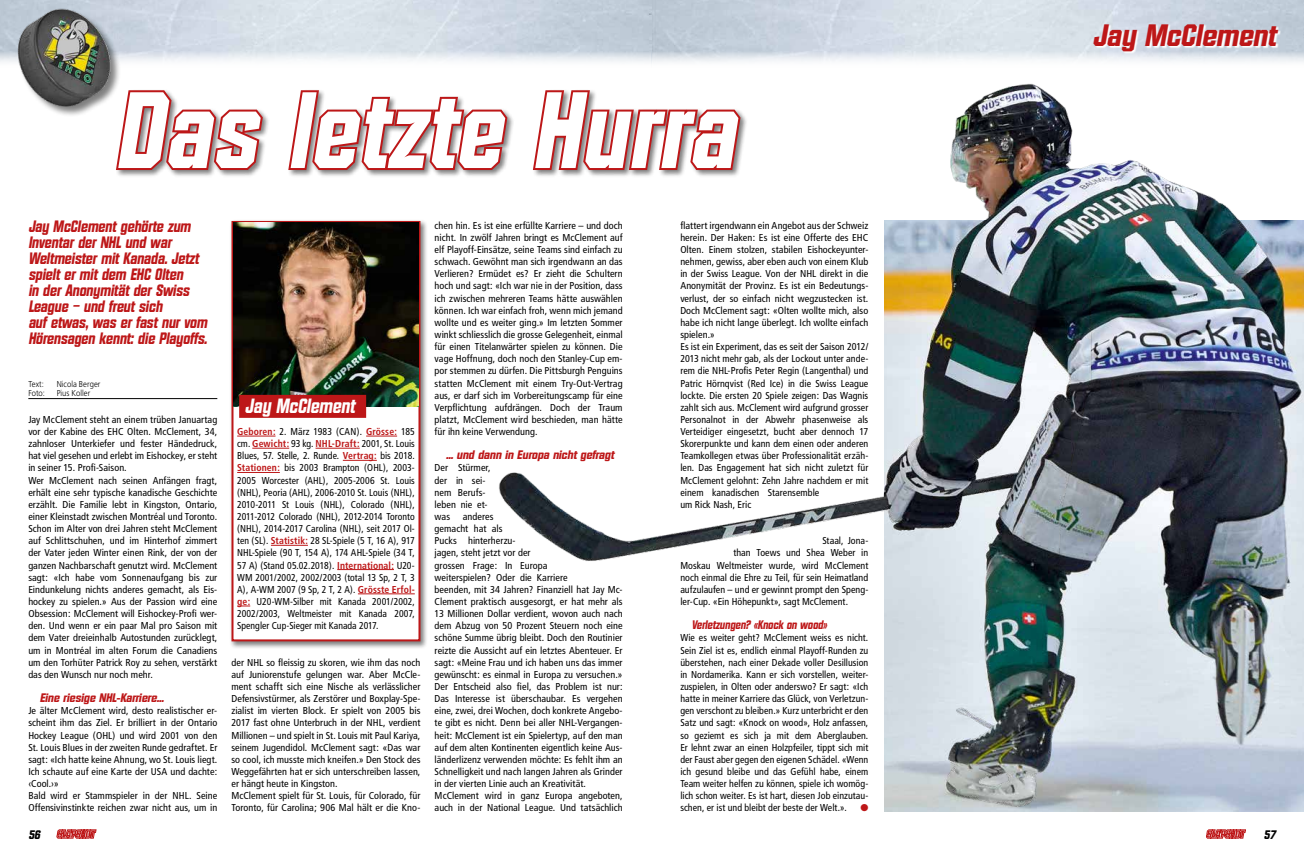
<style>
.page{position:relative;width:1304px;height:851px;background:#fff}
.page>*{position:absolute;margin:0;border:0;box-sizing:border-box;transform-origin:0 0}
.t1{font:italic 700 105px "Diamante";letter-spacing:.02em;color:#fff;scale:.9 1}
.t2{font:italic 700 30px "Diamante";color:#bd1718}
.t3{font:italic 700 20px "Diamante";color:#fff;scale:.9 1}
.t4{font:italic 700 16px/16px "Diamante";color:#bd1718;scale:.9 1}
.t5{font:italic 700 12px "Diamante";color:#bd1718}
.t6{font:italic 700 12px "Diamante";color:#bd1718;scale:.9 1}
.t7{font:italic 700 12px "Diamante";color:#000}
.t8{font:condensed 10px/12.1px "Frutiger";letter-spacing:.005em;color:#000}
.t9{font:9.9px "Zapf Dingbats ITC";color:#bd1718}
.t10{font:300 8.5px "Frutiger LT Std";letter-spacing:.005em;color:#000;scale:.9 1}
.s1{font-weight:700;color:#bd1718}
</style>
<div class="page">
<svg style="left:57px;top:829px;width:39px;height:9px"></svg>
<svg style="left:0;top:0;width:652px;height:66px;background:#d5dde6"></svg>
<svg style="left:1206px;top:829px;width:40px;height:9px"></svg>
<svg style="left:1094px;top:24px;width:187px;height:29px"></svg>
<div style="left:115px;top:88px;width:633px;height:90px;background:#000;opacity:.5"></div>
<svg style="left:115px;top:88px;width:150px;height:84px"></svg>
<svg style="left:286px;top:88px;width:199px;height:89px"></svg>
<div style="left:18px;top:9px;width:103px;height:108px;background:#000;opacity:.5"></div>
<img style="left:14px;top:6px;width:101px;height:102px">
<hr style="left:28px;top:398px;width:189px;height:1px;background:#000">
<div style="left:230px;top:219px;width:198px;height:429px;background:#000;opacity:.5"></div>
<div style="left:231px;top:221px;width:189px;height:420px;background:#fff;border:2px solid #bd1718"></div>
<img style="left:233px;top:223px;width:186px;height:183px">
<div style="left:239px;top:395px;width:127px;height:23px;background:#bd1718"></div>
<hr style="left:237px;top:435px;width:39px;height:1px;background:#bd1718">
<hr style="left:366px;top:435px;width:31px;height:1px;background:#bd1718">
<hr style="left:252px;top:448px;width:37px;height:1px;background:#bd1718">
<hr style="left:316px;top:448px;width:44px;height:1px;background:#bd1718">
<hr style="left:343px;top:460px;width:34px;height:1px;background:#bd1718">
<hr style="left:237px;top:472px;width:43px;height:1px;background:#bd1718">
<hr style="left:271px;top:545px;width:37px;height:1px;background:#bd1718">
<hr style="left:337px;top:569px;width:57px;height:1px;background:#bd1718">
<hr style="left:358px;top:593px;width:57px;height:1px;background:#bd1718">
<svg style="left:237px;top:605px;width:13px;height:1px"></svg>
<img style="left:485px;top:83px;width:819px;height:728px">
<h1 class="t1" style="left:115px;top:69px;width:689px">Das letzte Hurra</h1>
<h3 class="t4" style="left:28px;top:219px;width:200px">Jay McClement gehörte zum<br>Inventar der NHL und war<br>Weltmeister mit Kanada. Jetzt spielt er mit dem EHC Olten<br>in der Anonymität der Swiss<br>League – und freut sich<br>auf etwas, was er fast nur vom<br>Hörensagen kennt: die Playoffs.</h3>
<p class="t10" style="left:28px;top:378px;width:19px">Text:</p>
<p class="t10" style="left:57px;top:378px;width:50px">Nicola Berger</p>
<p class="t10" style="left:28px;top:387px;width:20px">Foto:</p>
<p class="t10" style="left:57px;top:387px;width:39px">Pius Koller</p>
<p class="t8" style="left:28px;top:413px;width:190px">Jay McClement steht an einem trüben Januartag vor der Kabine des EHC Olten. McClement, 34, zahnloser Unterkiefer und fester Händedruck, hat viel gesehen und erlebt im Eishockey, er steht in seiner 15. Profi-Saison.<br>Wer McClement nach seinen Anfängen fragt, erhält eine sehr typische kanadische Geschichte erzählt. Die Familie lebt in Kingston, Ontario, einer Kleinstadt zwischen Montréal und Toronto.<br>Schon im Alter von drei Jahren steht McClement auf Schlittschuhen, und im Hinterhof zimmert der Vater jeden Winter einen Rink, der von der ganzen Nachbarschaft genutzt wird. McClement sagt: «Ich habe vom Sonnenaufgang bis zur Eindunkelung nichts anderes gemacht, als Eis&shy;hockey zu spielen.» Aus der Passion wird eine Obsession: McClement will Eishockey-Profi wer&shy;den. Und wenn er ein paar Mal pro Saison mit dem Vater dreieinhalb Autostunden zurücklegt, um in Montréal im alten Forum die Canadiens um den Torhüter Patrick Roy zu sehen, verstärkt das den Wunsch nur noch mehr.</p>
<p class="t5" style="left:40px;top:690px;width:125px">Eine riesige NHL-Karriere...</p>
<p class="t8" style="left:28px;top:704px;width:191px">Je älter McClement wird, desto realistischer er&shy;scheint ihm das Ziel. Er brilliert in der Ontario Hockey League (OHL) und wird 2001 von den St. Louis Blues in der zweiten Runde gedraftet. Er sagt: «Ich hatte keine Ahnung, wo St. Louis liegt.<br>Ich schaute auf eine Karte der USA und dachte: ‹Cool.›»<br>Bald wird er Stammspieler in der NHL. Seine Offensivinstinkte reichen zwar nicht aus, um in</p>
<h3 class="t3" style="left:245px;top:394px;width:124px">Jay McClement</h3>
<p class="t8" style="left:237px;top:425px;width:179px;text-align:justify"><span class="s1">Geboren:</span> 2. März 1983 (CAN). <span class="s1">Grösse:</span> 185 cm. <span class="s1">Gewicht:</span> 93 kg. <span class="s1">NHL-Draft:</span> 2001, St. Louis Blues, 57. Stelle, 2. Runde. <span class="s1">Vertrag:</span> bis 2018.<br><span class="s1">Stationen:</span> bis 2003 Brampton (OHL), 2003- 2005 Worcester (AHL), 2005-2006 St. Louis (NHL), Peoria (AHL), 2006-2010 St. Louis (NHL), 2010-2011 St Louis (NHL), Colorado (NHL), 2011-2012 Colorado (NHL), 2012-2014 Toronto (NHL), 2014-2017 Carolina (NHL), seit 2017 Ol&shy;ten (SL). <span class="s1">Statistik:</span> 28 SL-Spiele (5 T, 16 A), 917<br>NHL-Spiele (90 T, 154 A), 174 AHL-Spiele (34 T, 57 A) (Stand 05.02.2018). <span class="s1">International:</span> U20- WM 2001/2002, 2002/2003 (total 13 Sp, 2 T, 3<br>A), A-WM 2007 (9 Sp, 2 T, 2 A). <span class="s1">Grösste Erfol&shy;ge:</span> U20-WM-Silber mit Kanada 2001/2002, 2002/2003, Weltmeister mit Kanada 2007, Spengler Cup-Sieger mit Kanada 2017.</p>
<p class="t8" style="left:231px;top:656px;width:190px">der NHL so fleissig zu skoren, wie ihm das noch auf Juniorenstufe gelungen war. Aber McCle&shy;ment schafft sich eine Nische als verlässlicher Defensivstürmer, als Zerstörer und Boxplay-Spe&shy;zialist im vierten Block. Er spielt von 2005 bis 2017 fast ohne Unterbruch in der NHL, verdient Millionen – und spielt in St. Louis mit Paul Kariya, seinem Jugendidol. McClement sagt: «Das war so cool, ich musste mich kneifen.» Den Stock des Weggefährten hat er sich unterschreiben lassen, er hängt heute in Kingston.<br>McClement spielt für St. Louis, für Colorado, für Toronto, für Carolina; 906 Mal hält er die Kno-</p>
<p class="t8" style="left:435px;top:219px;width:190px;text-align:justify">chen hin. Es ist eine erfüllte Karriere – und doch nicht. In zwölf Jahren bringt es McClement auf elf Playoff-Einsätze, seine Teams sind einfach zu schwach. Gewöhnt man sich irgendwann an das Verlieren? Ermüdet es? Er zieht die Schultern hoch und sagt: «Ich war nie in der Position, dass ich zwischen mehreren Teams hätte auswählen können. Ich war einfach froh, wenn mich jemand wollte und es weiter ging.» Im letzten Sommer winkt schliesslich die grosse Gelegenheit, einmal für einen Titelanwärter spielen zu können. Die vage Hoffnung, doch noch den Stanley-Cup em&shy;por stemmen zu dürfen. Die Pittsburgh Penguins statten McClement mit einem Try-Out-Vertrag aus, er darf sich im Vorbereitungscamp für eine Verpflichtung aufdrängen. Doch der Traum platzt, McClement wird beschieden, man hätte für ihn keine Verwendung.</p>
<p class="t5" style="left:446px;top:448px;width:169px">... und dann in Europa nicht gefragt</p>
<p class="t8" style="left:435px;top:462px;width:58px">Der Stürmer, der in sei&shy;nem Berufs&shy;leben nie et&shy;was</p>
<p class="t8" style="left:435px;top:510px;width:190px;text-indent:28px">anderes<br>gemacht hat als<br>Pucks hinterherzu-<br>jagen, steht jetzt vor der<br>grossen Frage: In Europa<br>weiterspielen? Oder die Karriere<br>beenden, mit 34 Jahren? Finanziell hat Jay Mc-Clement praktisch ausgesorgt, er hat mehr als 13 Millionen Dollar verdient, wovon auch nach dem Abzug von 50 Prozent Steuern noch eine schöne Summe übrig bleibt. Doch den Routinier reizte die Aussicht auf ein letztes Abenteuer. Er sagt: «Meine Frau und ich haben uns das immer gewünscht: es einmal in Europa zu versuchen.» Der Entscheid also fiel, das Problem ist nur:<br>Das Interesse ist überschaubar. Es vergehen eine, zwei, drei Wochen, doch konkrete Angebo&shy;te gibt es nicht. Denn bei aller NHL-Vergangen&shy;heit: McClement ist ein Spielertyp, auf den man auf dem alten Kontinenten eigentlich keine Aus&shy;länderlizenz verwenden möchte: Es fehlt ihm an Schnelligkeit und nach langen Jahren als Grinder in der vierten Linie auch an Kreativität.<br>McClement wird in ganz Europa angeboten, auch in der National League. Und tatsächlich</p>
<p class="t8" style="left:680px;top:219px;width:190px">flattert irgendwann ein Angebot aus der Schweiz herein. Der Haken: Es ist eine Offerte des EHC Olten. Einem stolzen, stabilen Eishockeyunter&shy;nehmen, gewiss, aber eben auch von einem Klub in der Swiss League. Von der NHL direkt in die Anonymität der Provinz. Es ist ein Bedeutungs&shy;verlust, der so einfach nicht wegzustecken ist.<br>Doch McClement sagt: «Olten wollte mich, also habe ich nicht lange überlegt. Ich wollte einfach spielen.»<br>Es ist ein Experiment, das es seit der Saison 2012/ 2013 nicht mehr gab, als der Lockout unter ande&shy;rem die NHL-Profis Peter Regin (Langenthal) und Patric Hörnqvist (Red Ice) in die Swiss League lockte. Die ersten 20 Spiele zeigen: Das Wagnis zahlt sich aus. McClement wird aufgrund grosser Personalnot in der Abwehr phasenweise als Verteidiger eingesetzt, bucht aber dennoch 17<br>Skorerpunkte und kann dem einen oder anderen Teamkollegen etwas über Professionalität erzäh&shy;len. Das Engagement hat sich nicht zuletzt für McClement gelohnt: Zehn Jahre nachdem er mit einem kanadischen Starensemble<br>um Rick Nash, Eric</p>
<p class="t8" style="left:822px;top:534px;width:47px">Staal, Jona-</p>
<p class="t8" style="left:733px;top:547px;width:136px">than Toews und Shea Weber in</p>
<p class="t8" style="left:680px;top:559px;width:189px">Moskau Weltmeister wurde, wird McClement</p>
<p class="t8" style="left:680px;top:571px;width:189px">noch einmal die Ehre zu Teil, für sein Heimatland</p>
<p class="t8" style="left:680px;top:583px;width:189px">aufzulaufen – und er gewinnt prompt den Speng-</p>
<p class="t8" style="left:680px;top:595px;width:169px">ler-Cup. «Ein Höhepunkt», sagt McClement.</p>
<p class="t6" style="left:692px;top:617px;width:152px">Verletzungen? «Knock on wood»</p>
<p class="t8" style="left:680px;top:632px;width:190px;text-align:justify">Wie es weiter geht? McClement weiss es nicht.<br>Sein Ziel ist es, endlich einmal Playoff-Runden zu überstehen, nach einer Dekade voller Desillusion in Nordamerika. Kann er sich vorstellen, weiter&shy;zuspielen, in Olten oder anderswo? Er sagt: «Ich hatte in meiner Karriere das Glück, von Verletzun&shy;gen verschont zu bleiben.» Kurz unterbricht er den Satz und sagt: «Knock on wood», Holz anfassen, so geziemt es sich ja mit dem Aberglauben.<br>Er lehnt zwar an einen Holzpfeiler, tippt sich mit der Faust aber gegen den eigenen Schädel. «Wenn ich gesund bleibe und das Gefühl habe, einem Team weiter helfen zu können, spiele ich womög&shy;lich schon weiter. Es ist hart, diesen Job einzutau&shy;schen, er ist und bleibt der beste der Welt.».</p>
<p class="t9" style="left:860px;top:803px;width:9px">●</p>
<h2 class="t2" style="left:1092px;top:17px;width:185px">Jay McClement</h2>
<p class="t7" style="left:28px;top:827px;width:13px">56</p>
<p class="t7" style="left:1264px;top:827px;width:13px">57</p>
</div>
